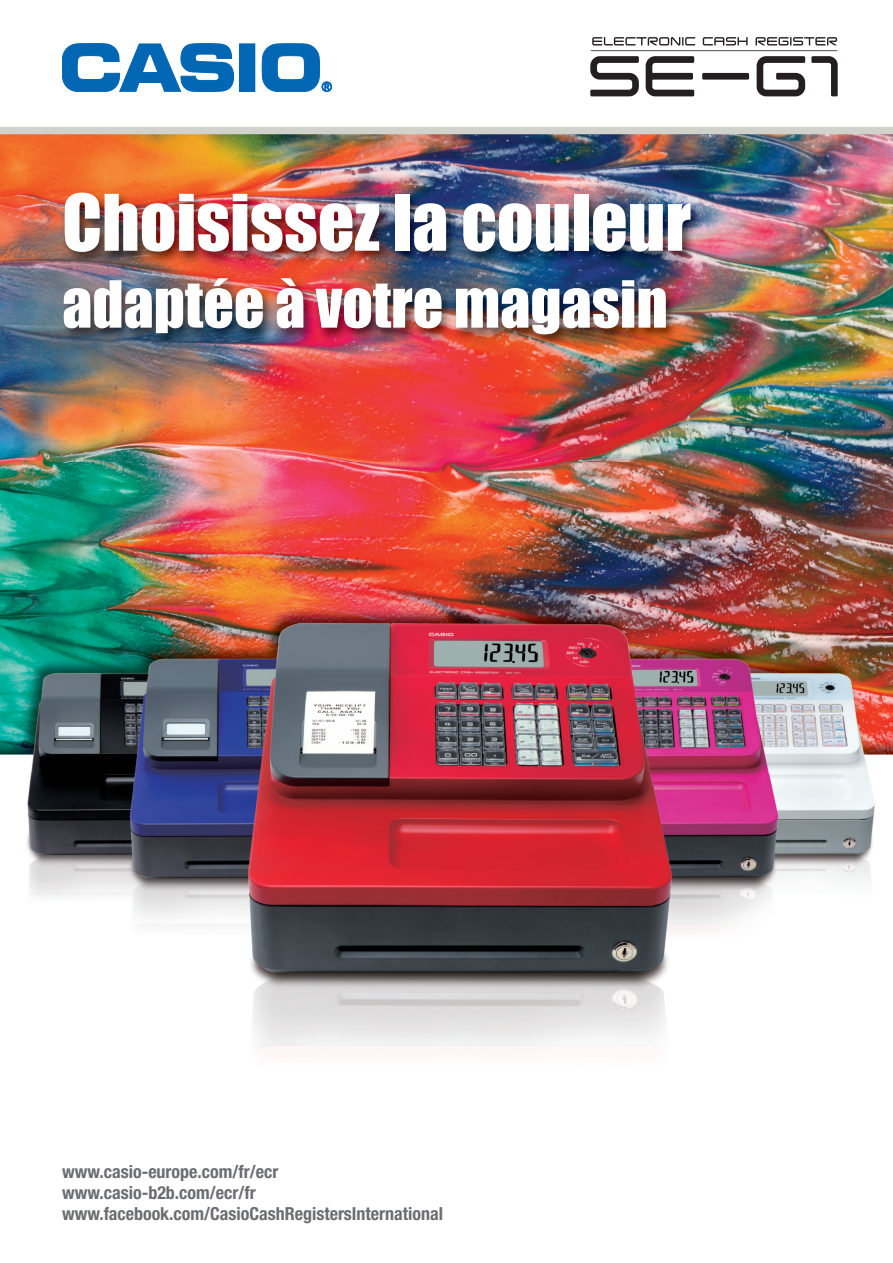
<style>
.page{position:relative;width:893px;height:1263px;background:#fff}
.page>*{position:absolute;margin:0;border:0;box-sizing:border-box;transform-origin:0 0}
.t1{font:72px "Impact";color:#fff}
.t2{font:60px "Impact";color:#fff}
.t3{font:700 condensed 18px/21px "Helvetica Neue";color:#6c6d70}
</style>
<div class="page">
<img style="left:0;top:134px;width:893px;height:437px">
<hr style="left:591px;top:50px;width:246px;height:1px;background:#4b4c4d">
<svg style="left:592px;top:37px;width:103px;height:9px"></svg>
<svg style="left:703px;top:37px;width:45px;height:8px"></svg>
<svg style="left:755px;top:37px;width:82px;height:8px"></svg>
<svg style="left:590px;top:56px;width:49px;height:40px"></svg>
<svg style="left:646px;top:56px;width:48px;height:40px"></svg>
<div style="left:702px;top:73px;width:47px;height:7px;background:#231f20;border-radius:2px"></div>
<svg style="left:757px;top:56px;width:48px;height:40px"></svg>
<svg style="left:811px;top:56px;width:27px;height:40px"></svg>
<img style="left:50px;top:179px;width:819px;height:282px">
<div style="left:0;top:127px;width:893px;height:7px;background:#d1d2cc"></div>
<div style="left:240px;top:44px;width:15px;height:47px;background:#0166b3"></div>
<svg style="left:62px;top:44px;width:172px;height:48px"></svg>
<svg style="left:262px;top:44px;width:70px;height:48px"></svg>
<img style="left:0;top:571px;width:893px;height:484px">
<h1 class="t1" style="left:62px;top:184px;width:630px">Choisissez la couleur</h1>
<h2 class="t2" style="left:62px;top:272px;width:607px">adaptée à votre magasin</h2>
<p class="t3" style="left:62px;top:1163px;width:382px">www.casio-europe.com/fr/ecr www.casio-b2b.com/ecr/fr www.facebook.com/CasioCashRegistersInternational</p>
</div>
